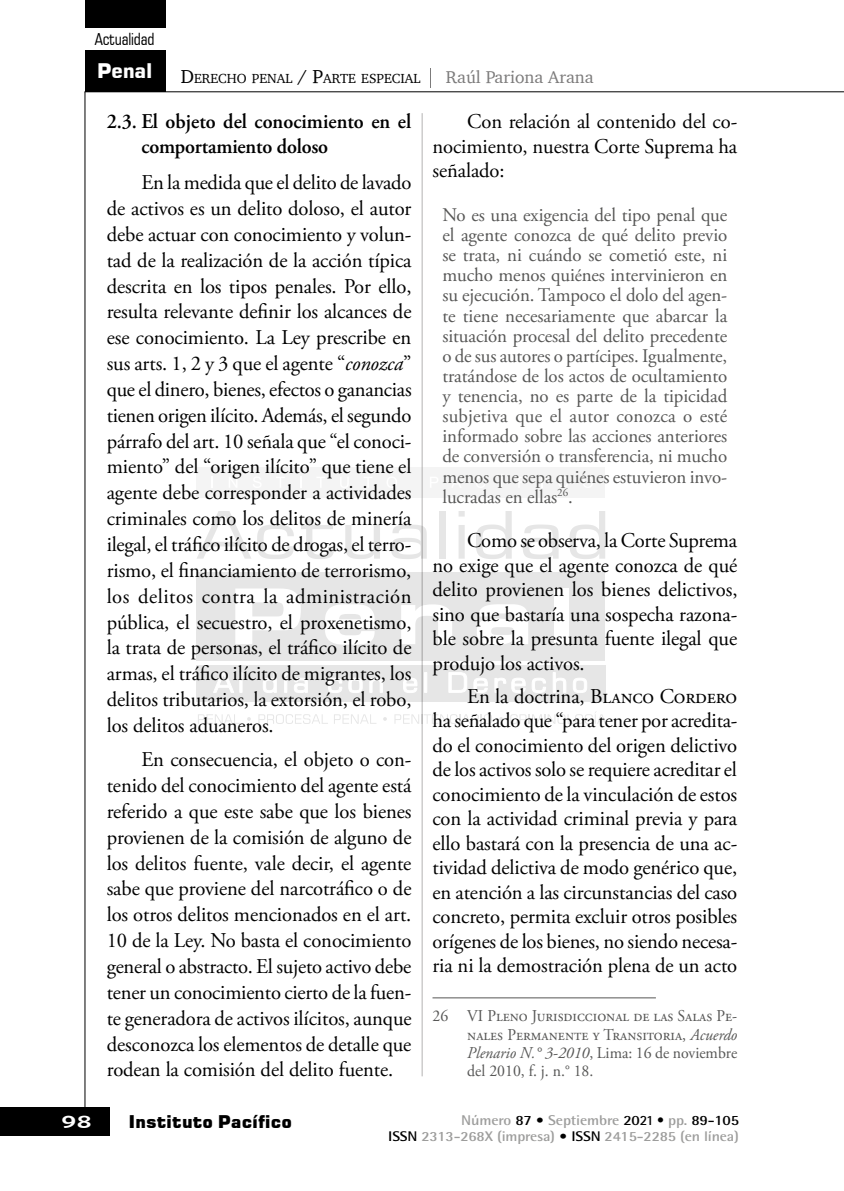
<style>
.page{position:relative;width:844px;height:1191px;background:#fff}
.page>*{position:absolute;margin:0;border:0;box-sizing:border-box;transform-origin:0 0}
.t1{font:21px/25.9px "Adobe Garamond Pro";letter-spacing:-.005em;color:#000;text-align:justify}
.t2{font:600 21px/25px "Adobe Garamond Pro";color:#000;scale:.96 1}
.t3{font:700 20.12px "Square 721 BT";letter-spacing:-.01em;color:#fff}
.t4{font:19.25px/20.1px "Adobe Garamond Pro";letter-spacing:-.015em;color:#575756;text-align:justify}
.t5{font:17.5px "Square 721 Blk";color:#000}
.t6{font:17.5px "Charter";color:#7c7b7b}
.t7{font:700 17.5px "Chianti BT";color:#fff;scale:1.45 1}
.t8{font:condensed 16.62px "Square 721 BT";letter-spacing:-.01em;color:#000}
.t9{font:16.45px/18.4px "Adobe Garamond Pro";color:#575756;text-align:justify;scale:.96 1}
.t10{font:700 14.17px "Rotis Semi Sans Std";letter-spacing:-.01em;color:#9d9d9c;scale:1.1 1}
.t11{font:700 14px "Rotis Semi Sans Std";letter-spacing:-.01em;color:#9d9d9c;scale:1.1 1}
.t12{font:13.47px "Charter";color:#000}
.s1{font-size:19.25px}
.s2{font-style:italic}
.s3{font-size:18.38px}
.s4{color:#000}
.s5{font-family:"Rotis Sans Serif Std";color:#000}
</style>
<div class="page">
<div style="left:0;top:1107px;width:109px;height:29px;background:#000"></div>
<hr style="left:84px;top:92px;width:1px;height:1015px;background:#000">
<hr style="left:84px;top:91px;width:759px;height:1px;background:#000">
<div style="left:85px;top:51px;width:80px;height:41px;background:#000"></div>
<div style="left:85px;top:0;width:80px;height:27px;background:#000"></div>
<hr style="left:421px;top:113px;width:1px;height:963px;background:#b3b2b2">
<svg style="left:430px;top:68px;width:1px;height:20px"></svg>
<svg style="left:198px;top:714px;width:42px;height:10px"></svg>
<svg style="left:247px;top:717px;width:4px;height:4px"></svg>
<svg style="left:258px;top:714px;width:70px;height:10px"></svg>
<svg style="left:334px;top:714px;width:42px;height:10px"></svg>
<svg style="left:383px;top:717px;width:4px;height:4px"></svg>
<svg style="left:394px;top:714px;width:98px;height:10px"></svg>
<svg style="left:499px;top:717px;width:4px;height:4px"></svg>
<svg style="left:510px;top:712px;width:95px;height:12px"></svg>
<svg style="left:197px;top:511px;width:54px;height:47px"></svg>
<svg style="left:257px;top:524px;width:37px;height:35px"></svg>
<svg style="left:301px;top:517px;width:33px;height:42px"></svg>
<svg style="left:345px;top:525px;width:35px;height:34px"></svg>
<svg style="left:391px;top:524px;width:35px;height:35px"></svg>
<div style="left:439px;top:511px;width:6px;height:47px;background:#e6e6e6"></div>
<svg style="left:458px;top:511px;width:6px;height:47px"></svg>
<svg style="left:476px;top:511px;width:35px;height:48px"></svg>
<svg style="left:523px;top:524px;width:35px;height:35px"></svg>
<svg style="left:569px;top:511px;width:36px;height:48px"></svg>
<div style="left:196px;top:573px;width:409px;height:88px;background:#e6e6e6"></div>
<div style="left:196px;top:467px;width:409px;height:30px;background:#f4f4f4"></div>
<svg style="left:235px;top:588px;width:66px;height:56px"></svg>
<svg style="left:325px;top:604px;width:49px;height:40px"></svg>
<svg style="left:401px;top:604px;width:51px;height:40px"></svg>
<svg style="left:477px;top:604px;width:51px;height:40px"></svg>
<div style="left:554px;top:588px;width:15px;height:56px;background:#fff"></div>
<svg style="left:211px;top:477px;width:2px;height:11px"></svg>
<svg style="left:229px;top:477px;width:8px;height:10px"></svg>
<svg style="left:277px;top:477px;width:7px;height:10px"></svg>
<svg style="left:430px;top:477px;width:8px;height:10px"></svg>
<div style="left:196px;top:665px;width:409px;height:37px;background:#e6e6e6"></div>
<svg style="left:213px;top:672px;width:21px;height:20px"></svg>
<hr style="left:240px;top:672px;width:2px;height:20px;background:#fff">
<svg style="left:263px;top:672px;width:13px;height:21px"></svg>
<svg style="left:283px;top:672px;width:24px;height:21px"></svg>
<svg style="left:328px;top:678px;width:14px;height:15px"></svg>
<svg style="left:348px;top:678px;width:14px;height:15px"></svg>
<svg style="left:369px;top:678px;width:13px;height:14px"></svg>
<svg style="left:403px;top:678px;width:14px;height:15px"></svg>
<hr style="left:424px;top:672px;width:3px;height:20px;background:#fff">
<svg style="left:448px;top:672px;width:19px;height:20px"></svg>
<svg style="left:473px;top:678px;width:14px;height:15px"></svg>
<svg style="left:494px;top:678px;width:31px;height:15px"></svg>
<svg style="left:532px;top:678px;width:13px;height:15px"></svg>
<svg style="left:553px;top:672px;width:13px;height:20px"></svg>
<svg style="left:573px;top:678px;width:13px;height:15px"></svg>
<hr style="left:432px;top:997px;width:223px;height:1px;background:#575756">
<p class="t8" style="left:95px;top:29px;width:61px">Actualidad</p>
<p class="t3" style="left:97px;top:59px;width:57px">Penal</p>
<p class="t12" style="left:181px;top:67px;width:241px"><span class="s1">D</span>ERECHO PENAL <span class="s1">/ P</span>ARTE ESPECIAL</p>
<p class="t2" style="left:141px;top:109px;width:282px;text-indent:-35px">2.3. El objeto del conocimiento en el comportamiento doloso</p>
<p class="t1" style="left:107px;top:170px;width:306px;text-indent:35px">En la medida que el delito de lavado de activos es un delito doloso, el autor debe actuar con conocimiento y volun&shy;tad de la realización de la acción típica descrita en los tipos penales. Por ello, resulta relevante definir los alcances de ese conocimiento. La Ley prescribe en sus arts. 1, 2 y 3 que el agente “<span class="s2">conozca</span>” que el dinero, bienes, efectos o ganancias tienen origen ilícito. Además, el segundo párrafo del art. 10 señala que “el conoci&shy;miento” del “origen ilícito” que tiene el agente debe corresponder a actividades criminales como los delitos de minería ilegal, el tráfico ilícito de drogas, el terro&shy;rismo, el financiamiento de terrorismo, los delitos contra la administración pública, el secuestro, el proxenetismo, la trata de personas, el tráfico ilícito de armas, el tráfico ilícito de migrantes, los delitos tributarios, la extorsión, el robo, los delitos aduaneros.</p>
<p class="t1" style="left:107px;top:747px;width:306px;text-indent:35px">En consecuencia, el objeto o con&shy;tenido del conocimiento del agente está referido a que este sabe que los bienes provienen de la comisión de alguno de los delitos fuente, vale decir, el agente sabe que proviene del narcotráfico o de los otros delitos mencionados en el art.<br>10 de la Ley. No basta el conocimiento general o abstracto. El sujeto activo debe tener un conocimiento cierto de la fuen&shy;te generadora de activos ilícitos, aunque desconozca los elementos de detalle que rodean la comisión del delito fuente.</p>
<p class="t6" style="left:445px;top:62px;width:149px">Raúl Pariona Arana</p>
<p class="t1" style="left:432px;top:110px;width:306px;line-height:24.5px;text-indent:35px">Con relación al contenido del co&shy;nocimiento, nuestra Corte Suprema ha señalado:</p>
<p class="t4" style="left:442px;top:205px;width:286px">No es una exigencia del tipo penal que el agente conozca de qué delito previo se trata, ni cu<span class="s3">á</span>ndo se cometió este, ni mucho menos qui<span class="s3">é</span>nes intervinieron en su ejecución. Tampoco el dolo del agen&shy;te tiene necesariamente que abarcar la situación procesal del delito precedente o de sus autores o part<span class="s3">í</span>cipes. Igualmente, tratándose de los actos de ocultamiento y tenencia, no es parte de la tipicidad subjetiva que el autor conozca o esté informado sobre las acciones anteriores de conversión o transferencia, ni mucho menos que sepa qui<span class="s3">é</span>nes estuvieron invo&shy;lucradas en ellas<sup>26</sup>.</p>
<p class="t1" style="left:432px;top:529px;width:306px;line-height:24.5px;text-indent:35px">Como se observa, la Corte Suprema no exige que el agente conozca de qué delito provienen los bienes delictivos, sino que bastaría una sospecha razona&shy;ble sobre la presunta fuente ilegal que produjo los activos.</p>
<p class="t1" style="left:432px;top:684px;width:306px;line-height:24.5px;text-indent:35px">En la doctrina, Blanco Cordero ha señalado que “para tener por acredita&shy;do el conocimiento del origen delictivo de los activos solo se requiere acreditar el conocimiento de la vinculación de estos con la actividad criminal previa y para ello bastará con la presencia de una ac&shy;tividad delictiva de modo genérico que, en atención a las circunstancias del caso concreto, permita excluir otros posibles orígenes de los bienes, no siendo necesa&shy;ria ni la demostración plena de un acto</p>
<p class="t9" style="left:467px;top:1007px;width:283px;text-indent:-35px">26 VI Pleno Jurisdiccional de las Salas Pe&shy;nales Permanente y Transitoria, <span class="s2">Acuerdo Plenario N.° 3-2010</span>, Lima: 16 de noviembre del 2010, f. j. n.° 18.</p>
<p class="t7" style="left:61px;top:1109px;width:23px">98</p>
<p class="t5" style="left:128px;top:1111px;width:165px">Instituto Pacífico</p>
<p class="t10" style="left:461px;top:1111px;width:254px">Número <span class="s4">87 •</span> Septiembre <span class="s4">20</span><span class="s5">21 •</span> pp. <span class="s4">89-105</span></p>
<p class="t11" style="left:388px;top:1127px;width:320px"><span class="s4">ISSN</span> 2313-268X (impresa) <span class="s4">• ISSN</span> 2415-2285 (en línea)</p>
</div>
